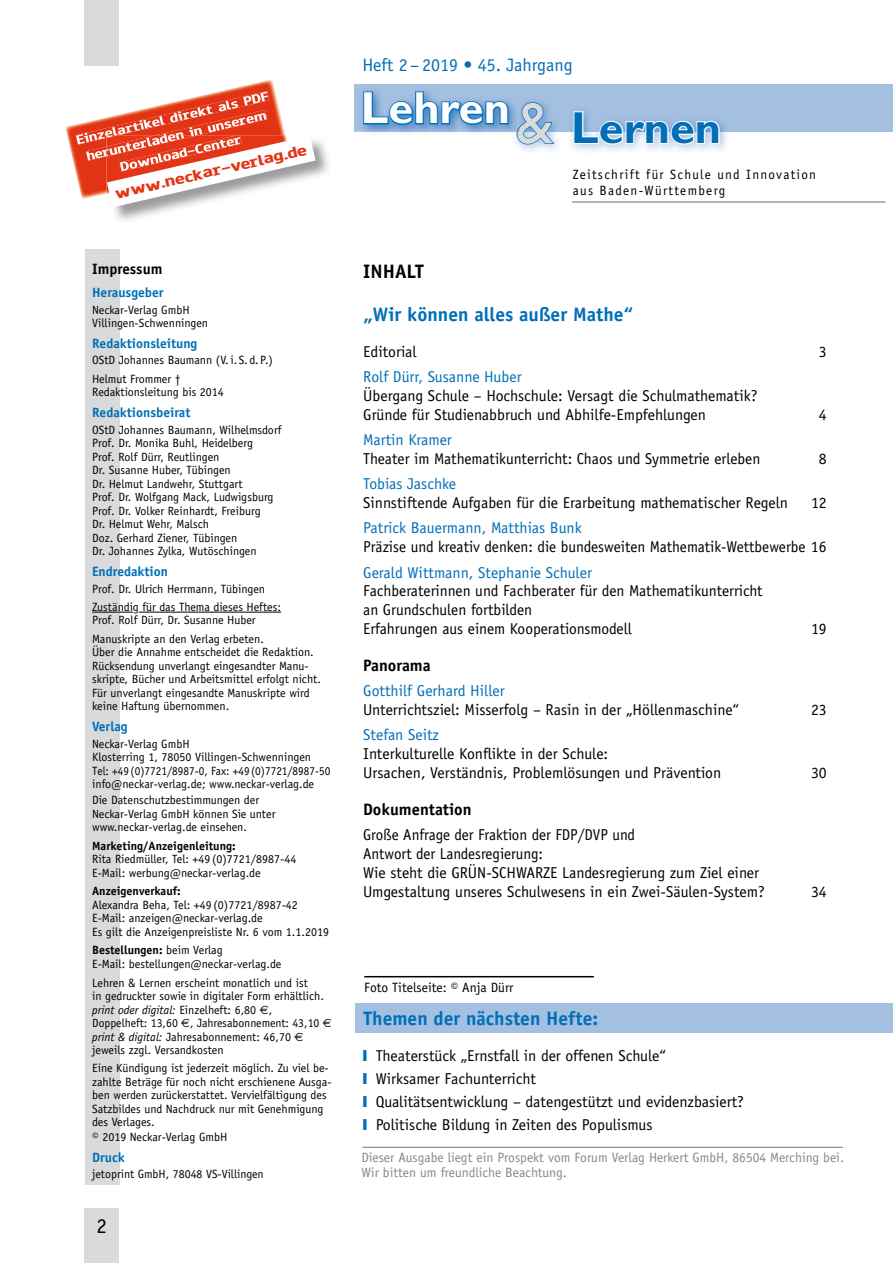
<style>
.page{position:relative;width:893px;height:1263px;background:#fff}
.page>*{position:absolute;margin:0;border:0;box-sizing:border-box;transform-origin:0 0}
.t1{font:700 45px "Gill Sans";color:#006fb7}
.t2{font:700 45px "Gill Sans";color:#fff}
.t3{font:21px "Officina Sans";color:#000}
.t4{font:700 19.5px "Officina Sans";color:#006fb7}
.t5{font:700 19.5px "Officina Sans";color:#000}
.t6{font:18px "Officina Sans";color:#006fb7}
.t7{font:18px "Paneuropa Freeway";color:#e53517}
.t8{font:700 16.5px "Officina Sans";color:#000}
.t9{font:15.75px/18.9px "Officina Sans";color:#000}
.t10{font:15.75px/18.9px "Officina Sans";color:#000;scale:.96 1}
.t11{font:15.75px "Officina Sans";color:#006fb7}
.t12{font:700 15px "Officina Sans";color:#000}
.t13{font:13.5px/15px "Officina Sans";color:#87888a}
.t14{font:700 13.5px "Officina Sans";color:#006fb7}
.t15{font:13.5px/16.5px "Officina Sans";letter-spacing:.1em;color:#000}
.t16{font:13.5px "Officina Sans";color:#000}
.t17{font:12px/13.5px "Officina Sans";color:#000}
.t18{font:700 12px "Officina Sans";color:#000}
.s1{font-weight:700}
.s2{font-style:italic}
.s3{font-family:"Euro Sans"}
.s4{font-weight:400;font-size:60.3px;color:#d9dadb}
.s5{color:#006fb7}
</style>
<div class="page">
<div style="left:355px;top:84px;width:538px;height:48px;background:#a4c0e1"></div>
<img style="left:571px;top:123px;width:156px;height:28px">
<svg style="left:572px;top:110px;width:149px;height:36px"></svg>
<svg style="left:362px;top:90px;width:192px;height:55px"></svg>
<hr style="left:572px;top:201px;width:313px;height:2px;background:#9c9e9f">
<div style="left:355px;top:1003px;width:538px;height:29px;background:#a4c0e1"></div>
<div style="left:85px;top:0;width:34px;height:65px;background:#d9dadb"></div>
<div style="left:84px;top:1209px;width:34px;height:54px;background:#d9dadb"></div>
<div style="left:85px;top:249px;width:34px;height:936px;background:#d9dadb"></div>
<img style="left:65px;top:79px;width:220px;height:120px">
<img style="left:76px;top:91px;width:193px;height:54px">
<img style="left:86px;top:110px;width:181px;height:51px">
<img style="left:114px;top:140px;width:214px;height:80px">
<svg style="left:107px;top:135px;width:209px;height:72px"></svg>
<hr style="left:92px;top:612px;width:41px;height:1px;background:#000">
<hr style="left:139px;top:612px;width:142px;height:1px;background:#000">
<hr style="left:364px;top:976px;width:230px;height:1px;background:#000">
<hr style="left:362px;top:1147px;width:481px;height:1px;background:#87888a">
<h3 class="t7" style="left:113px;top:182px;width:198px;rotate:-13deg">www.neckar-verlag.de</h3>
<p class="t12" style="left:92px;top:260px;width:72px">Impressum</p>
<p class="t14" style="left:92px;top:284px;width:73px">Herausgeber</p>
<p class="t17" style="left:92px;top:303px;width:118px">Neckar-Verlag GmbH<br>Villingen-Schwenningen</p>
<p class="t14" style="left:92px;top:335px;width:107px">Redaktionsleitung</p>
<p class="t17" style="left:92px;top:351px;width:182px;line-height:18.5px">OStD Johannes Baumann (V. i. S. d. P.)<br>Helmut Frommer †</p>
<p class="t17" style="left:92px;top:386px;width:133px">Redaktionsleitung bis 2014</p>
<p class="t14" style="left:92px;top:404px;width:100px">Redaktionsbeirat</p>
<p class="t17" style="left:92px;top:423px;width:191px">OStD Johannes Baumann, Wilhelmsdorf<br>Prof. Dr. Monika Buhl, Heidelberg<br>Prof. Rolf Dürr, Reutlingen<br>Dr. Susanne Huber, Tübingen<br>Dr. Helmut Landwehr, Stuttgart<br>Prof. Dr. Wolfgang Mack, Ludwigsburg<br>Prof. Dr. Volker Reinhardt, Freiburg<br>Dr. Helmut Wehr, Malsch<br>Doz. Gerhard Ziener, Tübingen<br>Dr. Johannes Zylka, Wutöschingen</p>
<p class="t14" style="left:92px;top:563px;width:78px">Endredaktion</p>
<p class="t17" style="left:92px;top:579px;width:190px;line-height:18.5px">Prof. Dr. Ulrich Herrmann, Tübingen<br>Zuständig für das Thema dieses Heftes:</p>
<p class="t17" style="left:92px;top:611px;width:173px;line-height:18.5px">Prof. Rolf Dürr, Dr. Susanne Huber<br>Manuskripte an den Verlag erbeten.</p>
<p class="t17" style="left:92px;top:645px;width:230px">Über die Annahme entscheidet die Redaktion.<br>Rücksendung unverlangt eingesandter Manu&shy;skripte, Bücher und Arbeitsmittel erfolgt nicht.<br>Für unverlangt eingesandte Manuskripte wird keine Haftung übernommen.</p>
<p class="t14" style="left:92px;top:718px;width:37px">Verlag</p>
<p class="t17" style="left:92px;top:737px;width:240px">Neckar-Verlag GmbH<br>Klosterring 1, 78050 Villingen-Schwenningen Tel: +49 (0)7721/8987-0, Fax: +49 (0)7721/8987-50 info@neckar-verlag.de; www.neckar-verlag.de</p>
<p class="t17" style="left:92px;top:794px;width:185px">Die Datenschutzbestimmungen der<br>Neckar-Verlag GmbH können Sie unter www.neckar-verlag.de einsehen.</p>
<p class="t18" style="left:92px;top:838px;width:145px">Marketing/Anzeigenleitung:</p>
<p class="t17" style="left:92px;top:852px;width:206px">Rita Riedmüller, Tel: +49 (0)7721/8987-44<br>E-Mail: werbung@neckar-verlag.de</p>
<p class="t18" style="left:92px;top:884px;width:90px">Anzeigenverkauf:</p>
<p class="t17" style="left:92px;top:898px;width:238px">Alexandra Beha, Tel: +49 (0)7721/8987-42<br>E-Mail: anzeigen@neckar-verlag.de<br>Es gilt die Anzeigenpreisliste Nr. 6 vom 1.1.2019</p>
<p class="t17" style="left:92px;top:943px;width:191px;line-height:14.1px"><span class="s1">Bestellungen:</span> beim Verlag<br>E-Mail: bestellungen@neckar-verlag.de</p>
<p class="t17" style="left:92px;top:976px;width:241px">Lehren &amp; Lernen erscheint monatlich und ist<br>in gedruckter sowie in digitaler Form erhältlich. <span class="s2">print oder digital:</span> Einzelheft: 6,80 <span class="s3">€</span>,<br>Doppelheft: 13,60 <span class="s3">€</span>, Jahresabonnement: 43,10 <span class="s3">€ </span><span class="s2">print &amp; digital:</span> Jahresabonnement: 46,70 <span class="s3">€ </span>jeweils zzgl. Versandkosten</p>
<p class="t17" style="left:92px;top:1061px;width:241px">Eine Kündigung ist jederzeit möglich. Zu viel be&shy;zahlte Beträge für noch nicht erschienene Ausga&shy;ben werden zurückerstattet. Vervielfältigung des Satzbildes und Nachdruck nur mit Genehmigung des Verlages.<br>© 2019 Neckar-Verlag GmbH</p>
<p class="t14" style="left:92px;top:1149px;width:34px">Druck</p>
<p class="t17" style="left:92px;top:1167px;width:173px">jetoprint GmbH, 78048 VS-Villingen</p>
<h2 class="t3" style="left:96px;top:1213px;width:12px">2</h2>
<h3 class="t6" style="left:362px;top:54px;width:212px">Heft 2 – 2019 • 45. Jahrgang</h3>
<h1 class="t2" style="left:361px;top:82px;width:151px">Lehren</h1>
<h1 class="t1" style="left:516px;top:101px;width:207px"><span class="s4">&amp;</span> Lernen</h1>
<p class="t15" style="left:573px;top:166px;width:245px">Zeitschrift für Schule und Innovation aus Baden-Württemberg</p>
<h3 class="t5" style="left:363px;top:259px;width:62px">INHALT</h3>
<h3 class="t4" style="left:363px;top:302px;width:272px">„Wir können alles außer Mathe“</h3>
<h3 class="t9" style="left:363px;top:342px;width:55px">Editorial</h3>
<h3 class="t9" style="left:819px;top:342px;width:9px">3</h3>
<h3 class="t11" style="left:363px;top:367px;width:160px">Rolf Dürr, Susanne Huber</h3>
<h3 class="t9" style="left:363px;top:386px;width:396px">Übergang Schule – Hochschule: Versagt die Schulmathematik?<br>Gründe für Studienabbruch und Abhilfe-Empfehlungen</h3>
<h3 class="t9" style="left:819px;top:405px;width:9px">4</h3>
<h3 class="t11" style="left:363px;top:430px;width:90px">Martin Kramer</h3>
<h3 class="t9" style="left:363px;top:449px;width:399px">Theater im Mathematikunterricht: Chaos und Symmetrie erleben</h3>
<h3 class="t9" style="left:819px;top:449px;width:9px">8</h3>
<h3 class="t11" style="left:363px;top:475px;width:95px">Tobias Jaschke</h3>
<h3 class="t9" style="left:363px;top:493px;width:426px">Sinnstiftende Aufgaben für die Erarbeitung mathematischer Regeln</h3>
<h3 class="t9" style="left:811px;top:493px;width:17px">12</h3>
<h3 class="t11" style="left:363px;top:519px;width:220px">Patrick Bauermann, Matthias Bunk</h3>
<h3 class="t9" style="left:363px;top:537px;width:465px">Präzise und kreativ denken: die bundesweiten Mathematik-Wettbewerbe 16</h3>
<h3 class="t11" style="left:363px;top:563px;width:230px">Gerald Wittmann, Stephanie Schuler</h3>
<h3 class="t9" style="left:363px;top:582px;width:401px">Fachberaterinnen und Fachberater für den Mathematikunterricht an Grundschulen fortbilden<br>Erfahrungen aus einem Kooperationsmodell</h3>
<h3 class="t9" style="left:811px;top:619px;width:17px">19</h3>
<h3 class="t8" style="left:363px;top:655px;width:69px">Panorama</h3>
<h3 class="t11" style="left:363px;top:682px;width:143px">Gotthilf Gerhard Hiller</h3>
<h3 class="t9" style="left:363px;top:700px;width:377px">Unterrichtsziel: Misserfolg – Rasin in der „Höllenmaschine“</h3>
<h3 class="t9" style="left:811px;top:700px;width:17px">23</h3>
<h3 class="t11" style="left:363px;top:726px;width:77px">Stefan Seitz</h3>
<h3 class="t9" style="left:363px;top:744px;width:360px">Interkulturelle Konflikte in der Schule:<br>Ursachen, Verständnis, Problemlösungen und Prävention</h3>
<h3 class="t9" style="left:811px;top:763px;width:17px">30</h3>
<h3 class="t8" style="left:363px;top:799px;width:110px">Dokumentation</h3>
<h3 class="t10" style="left:363px;top:825px;width:420px">Große Anfrage der Fraktion der FDP/DVP und<br>Antwort der Landesregierung:<br>Wie steht die GRÜN-SCHWARZE Landesregierung zum Ziel einer Umgestaltung unseres Schulwesens in ein Zwei-Säulen-System?</h3>
<p class="t16" style="left:364px;top:979px;width:151px">Foto Titelseite: © Anja Dürr</p>
<h3 class="t4" style="left:364px;top:1007px;width:236px">Themen der nächsten Hefte:</h3>
<h3 class="t9" style="left:363px;top:1044px;width:382px;line-height:23.1px"><span class="s5">❙</span> Theaterstück „Ernstfall in der offenen Schule“<br><span class="s5">❙</span> Wirksamer Fachunterricht<br><span class="s5">❙</span> Qualitätsentwicklung – datengestützt und evidenzbasiert? <span class="s5">❙</span> Politische Bildung in Zeiten des Populismus</h3>
<h3 class="t9" style="left:811px;top:882px;width:17px">34</h3>
<p class="t13" style="left:361px;top:1149px;width:484px">Dieser Ausgabe liegt ein Prospekt vom Forum Verlag Herkert GmbH, 86504 Merching bei.<br>Wir bitten um freundliche Beachtung.</p>
</div>
